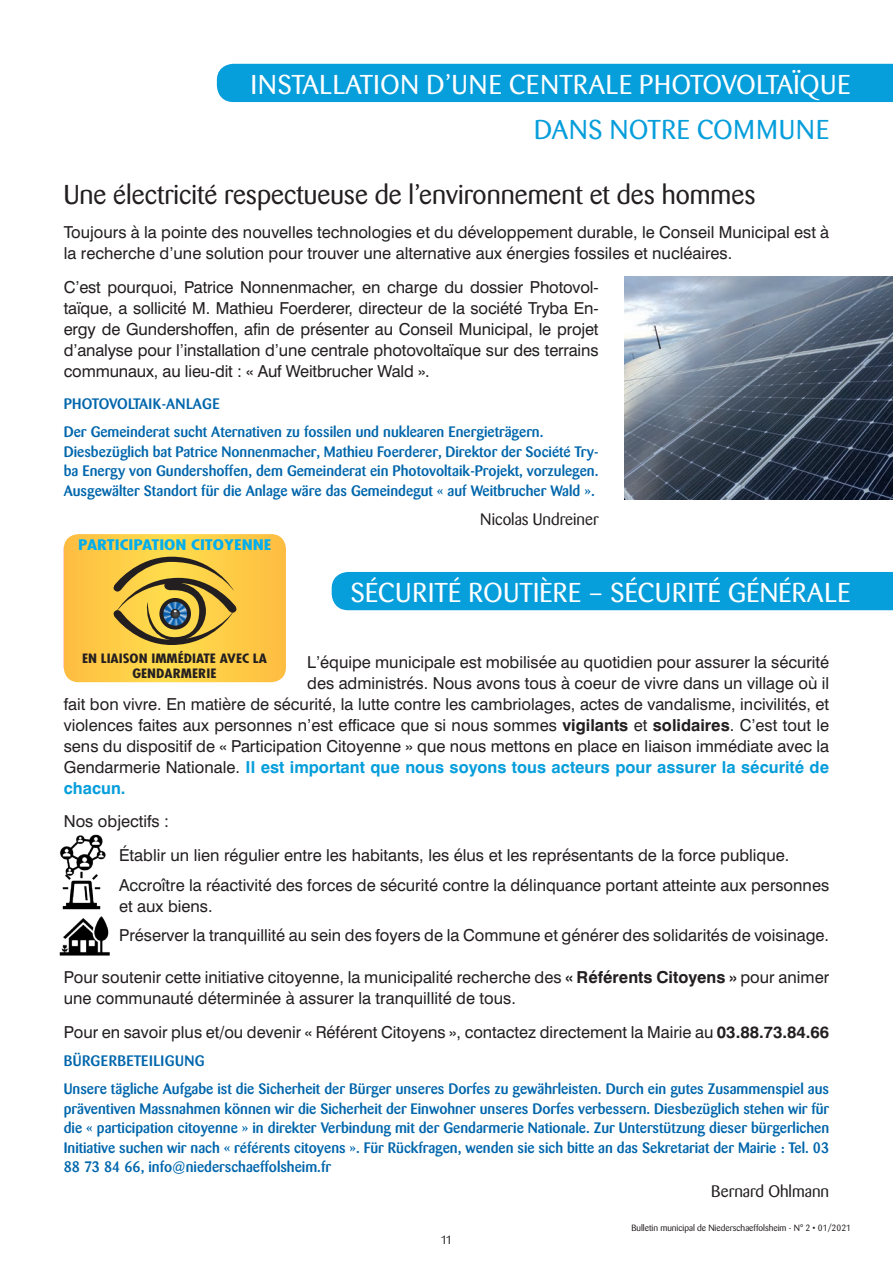
<style>
.page{position:relative;width:893px;height:1263px;background:#fff}
.page>*{position:absolute;margin:0;border:0;box-sizing:border-box;transform-origin:0 0}
.t1{font:27px "Barmeno";color:#231f20}
.t2{font:27px "Barmeno";letter-spacing:.03em;color:#fff}
.t3{font:27px "Barmeno";letter-spacing:.01em;color:#fff}
.t4{font:27px "Barmeno";letter-spacing:.03em;color:#069edb}
.t5{font:16.5px/21px "Swiss 721 BT";color:#231f20}
.t6{font:700 16.5px "Swiss 721 BT";color:#069edb}
.t7{font:16.5px "Barmeno";color:#231f20}
.t8{font:500 15px/19.5px "Barmeno";color:#0166ac}
.t9{font:700 condensed 14.25px "Futura Std";color:#00aeef;scale:1.35 1}
.t10{font:700 condensed 12.6px/15.1px "Futura Std";color:#231f20;text-align:center;scale:1.24 1}
.t11{font:12px "Barmeno";color:#231f20}
.t12{font:9px "Barmeno";color:#231f20}
.s1{font-weight:700}
.s2{font-weight:400;color:#231f20}
</style>
<div class="page">
<div style="left:217px;top:64px;width:676px;height:38px;background:#069edb"></div>
<div style="left:332px;top:572px;width:561px;height:38px;background:#069edb"></div>
<svg style="left:64px;top:534px;width:222px;height:148px;background:#e7bb45"></svg>
<img style="left:60px;top:834px;width:46px;height:30px">
<img style="left:62px;top:864px;width:39px;height:46px">
<img style="left:59px;top:916px;width:51px;height:40px">
<img style="left:624px;top:276px;width:269px;height:223px">
<h1 class="t2" style="left:251px;top:69px;width:601px">INSTALLATION D’UNE CENTRALE PHOTOVOLTAÏQUE</h1>
<h1 class="t4" style="left:534px;top:114px;width:296px">DANS NOTRE COMMUNE</h1>
<h1 class="t1" style="left:64px;top:179px;width:693px">Une électricité respectueuse de l’environnement et des hommes</h1>
<p class="t5" style="left:64px;top:222px;width:767px">Toujours à la pointe des nouvelles technologies et du développement durable, le Conseil Municipal est à la recherche d’une solution pour trouver une alternative aux énergies fossiles et nucléaires.</p>
<p class="t5" style="left:64px;top:276px;width:536px;text-align:justify">C’est pourquoi, Patrice Nonnenmacher, en charge du dossier Photovol&shy;taïque, a sollicité M. Mathieu Foerderer, directeur de la société Tryba En&shy;ergy de Gundershoffen, afin de présenter au Conseil Municipal, le projet d’analyse pour l’installation d’une centrale photovoltaïque sur des terrains communaux, au lieu-dit : « Auf Weitbrucher Wald ».</p>
<p class="t8" style="left:64px;top:390px;width:481px;line-height:28px">PHOTOVOLTAIK-ANLAGE<br>Der Gemeinderat sucht Aternativen zu fossilen und nuklearen Energieträgern.</p>
<p class="t8" style="left:64px;top:442px;width:536px;text-align:justify">Diesbezüglich bat Patrice Nonnenmacher, Mathieu Foerderer, Direktor der Société Try&shy;ba Energy von Gundershoffen, dem Gemeinderat ein Photovoltaik-Projekt, vorzulegen.<br>Ausgewälter Standort für die Anlage wäre das Gemeindegut « auf Weitbrucher Wald ».</p>
<p class="t7" style="left:480px;top:510px;width:120px">Nicolas Undreiner</p>
<p class="t9" style="left:78px;top:536px;width:145px">PARTICIPATION CITOYENNE</p>
<h1 class="t3" style="left:351px;top:577px;width:501px">SÉCURITÉ ROUTIÈRE – SÉCURITÉ GÉNÉRALE</h1>
<p class="t10" style="left:82px;top:651px;width:151px">EN LIAISON IMMÉDIATE AVEC LA<br>GENDARMERIE</p>
<p class="t5" style="left:307px;top:651px;width:523px">L’équipe municipale est mobilisée au quotidien pour assurer la sécurité</p>
<p class="t5" style="left:307px;top:672px;width:524px">des administrés. Nous avons tous à coeur de vivre dans un village où il</p>
<p class="t5" style="left:64px;top:693px;width:767px">fait bon vivre. En matière de sécurité, la lutte contre les cambriolages, actes de vandalisme, incivilités, et</p>
<p class="t5" style="left:64px;top:714px;width:767px">violences faites aux personnes n’est efficace que si nous sommes <span class="s1">vigilants</span> et <span class="s1">solidaires</span>. C’est tout le</p>
<p class="t5" style="left:64px;top:735px;width:767px">sens du dispositif de « Participation Citoyenne » que nous mettons en place en liaison immédiate avec la</p>
<p class="t6" style="left:64px;top:756px;width:767px"><span class="s2">Gendarmerie Nationale.</span> Il est important que nous soyons tous acteurs pour assurer la sécurité de</p>
<p class="t6" style="left:64px;top:778px;width:63px">chacun.</p>
<p class="t5" style="left:119px;top:804px;width:672px;line-height:33.8px;text-indent:-55px">Nos objectifs :<br>Établir un lien régulier entre les habitants, les élus et les représentants de la force publique.</p>
<p class="t5" style="left:119px;top:874px;width:712px">Accroître la réactivité des forces de sécurité contre la délinquance portant atteinte aux personnes et aux biens.</p>
<p class="t5" style="left:119px;top:924px;width:711px">Préserver la tranquillité au sein des foyers de la Commune et générer des solidarités de voisinage.</p>
<p class="t5" style="left:64px;top:967px;width:767px">Pour soutenir cette initiative citoyenne, la municipalité recherche des <span class="s1">« Référents Citoyens »</span> pour animer une communauté déterminée à assurer la tranquillité de tous.</p>
<p class="t5" style="left:64px;top:1021px;width:767px">Pour en savoir plus et/ou devenir « Référent Citoyens », contactez directement la Mairie au <span class="s1">03.88.73.84.66</span></p>
<p class="t8" style="left:64px;top:1047px;width:767px;line-height:28px">BÜRGERBETEILIGUNG<br>Unsere tägliche Aufgabe ist die Sicherheit der Bürger unseres Dorfes zu gewährleisten. Durch ein gutes Zusammenspiel aus</p>
<p class="t8" style="left:64px;top:1099px;width:767px;text-align:justify">präventiven Massnahmen können wir die Sicherheit der Einwohner unseres Dorfes verbessern. Diesbezüglich stehen wir für die « participation citoyenne » in direkter Verbindung mit der Gendarmerie Nationale. Zur Unterstützung dieser bürgerlichen Initiative suchen wir nach « référents citoyens ». Für Rückfragen, wenden sie sich bitte an das Sekretariat der Mairie : Tel. 03<br>88 73 84 66, info@niederschaeffolsheim.fr</p>
<p class="t7" style="left:711px;top:1182px;width:119px">Bernard Ohlmann</p>
<p class="t11" style="left:441px;top:1233px;width:13px">11</p>
<p class="t12" style="left:631px;top:1223px;width:221px">Bulletin municipal de Niederschaeffolsheim - N° 2 • 01/2021</p>
</div>
